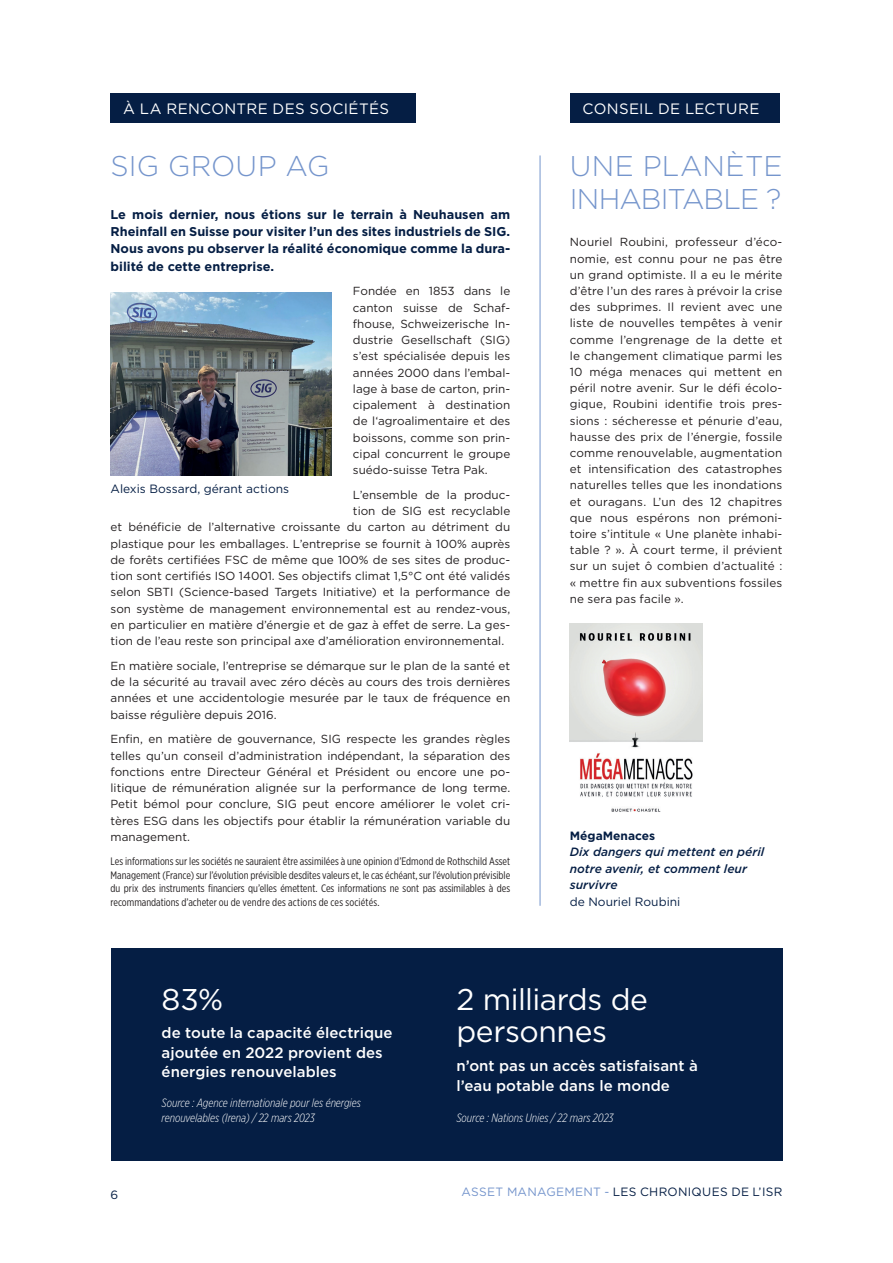
<style>
.page{position:relative;width:893px;height:1263px;background:#fff}
.page>*{position:absolute;margin:0;border:0;box-sizing:border-box;transform-origin:0 0}
.t1{font:30px/32.4px "Gotham";letter-spacing:-.015em;color:#fff}
.t2{font:300 28.5px/33px "Gotham";letter-spacing:-.005em;color:#7595cc}
.t3{font:500 15px/19.8px "Gotham";letter-spacing:.005em;color:#fff}
.t4{font:15px "Gotham";letter-spacing:.025em;color:#fff}
.t5{font:700 12.75px/17.2px "Gotham";color:#051e44;text-align:justify}
.t6{font:italic 300 12px/14.7px "Gotham X Narrow";color:#fff}
.t7{font:italic 500 12px/16.5px "Gotham";color:#051e44}
.t8{font:12px "Gotham";color:#051e44}
.t9{font:12px "Gotham";letter-spacing:.025em;color:#051e44}
.t10{font:700 12px "Gotham";color:#051e44}
.t11{font:11.7px/16.2px "Gotham";color:#231f20;text-align:justify}
.t12{font:10.8px/13.5px "Gotham X Narrow";letter-spacing:.005em;color:#231f20;text-align:justify}
.s1{color:#7595cc}
</style>
<div class="page">
<div style="left:111px;top:94px;width:305px;height:29px;background:#051e44"></div>
<div style="left:570px;top:94px;width:210px;height:29px;background:#051e44"></div>
<hr style="left:540px;top:155px;width:1px;height:751px;background:#7595cc">
<div style="left:111px;top:948px;width:671px;height:213px;background:#051e44"></div>
<img style="left:570px;top:624px;width:132px;height:188px">
<img style="left:111px;top:292px;width:221px;height:183px">
<p class="t4" style="left:123px;top:99px;width:267px">À LA RENCONTRE DES SOCIÉTÉS</p>
<p class="t4" style="left:583px;top:99px;width:178px">CONSEIL DE LECTURE</p>
<h2 class="t2" style="left:570px;top:149px;width:214px">UNE PLANÈTE<br>INHABITABLE ?</h2>
<p class="t11" style="left:570px;top:234px;width:214px">Nouriel Roubini, professeur d’éco&shy;nomie, est connu pour ne pas être un grand optimiste. Il a eu le mérite d’être l’un des rares à prévoir la crise des subprimes. Il revient avec une liste de nouvelles tempêtes à venir comme l’engrenage de la dette et le changement climatique parmi les 10 méga menaces qui mettent en péril notre avenir. Sur le défi écolo&shy;gique, Roubini identifie trois pres&shy;sions : sécheresse et pénurie d’eau, hausse des prix de l’énergie, fossile comme renouvelable, augmentation et intensification des catastrophes naturelles telles que les inondations et ouragans. L’un des 12 chapitres que nous espérons non prémoni&shy;toire s’intitule « Une planète inhabi&shy;table ? ». À court terme, il prévient sur un sujet ô combien d’actualité : « mettre fin aux subventions fossiles ne sera pas facile ».</p>
<h2 class="t2" style="left:111px;top:149px;width:220px">SIG GROUP AG</h2>
<p class="t5" style="left:111px;top:205px;width:401px">Le mois dernier, nous étions sur le terrain à Neuhausen am Rheinfall en Suisse pour visiter l’un des sites industriels de SIG.<br>Nous avons pu observer la réalité économique comme la dura&shy;bilité de cette entreprise.</p>
<p class="t11" style="left:353px;top:283px;width:159px">Fondée en 1853 dans le canton suisse de Schaf&shy;fhouse, Schweizerische In&shy;dustrie Gesellschaft (SIG) s’est spécialisée depuis les années 2000 dans l’embal&shy;lage à base de carton, prin&shy;cipalement à destination de l‘agroalimentaire et des boissons, comme son prin&shy;cipal concurrent le groupe suédo-suisse Tetra Pak.</p>
<p class="t11" style="left:353px;top:486px;width:159px">L’ensemble de la produc-</p>
<p class="t11" style="left:353px;top:503px;width:159px">tion de SIG est recyclable</p>
<p class="t11" style="left:111px;top:519px;width:401px">et bénéficie de l’alternative croissante du carton au détriment du</p>
<p class="t11" style="left:111px;top:535px;width:401px">plastique pour les emballages. L’entreprise se fournit à 100% auprès</p>
<p class="t11" style="left:111px;top:551px;width:401px">de forêts certifiées FSC de même que 100% de ses sites de produc-</p>
<p class="t11" style="left:111px;top:568px;width:401px">tion sont certifiés ISO 14001. Ses objectifs climat 1,5°C ont été validés</p>
<p class="t11" style="left:111px;top:584px;width:401px">selon SBTI (Science-based Targets Initiative) et la performance de</p>
<p class="t11" style="left:111px;top:600px;width:401px">son système de management environnemental est au rendez-vous,</p>
<p class="t11" style="left:111px;top:616px;width:401px">en particulier en matière d’énergie et de gaz à effet de serre. La ges-</p>
<p class="t11" style="left:111px;top:633px;width:395px">tion de l’eau reste son principal axe d’amélioration environnemental.</p>
<p class="t11" style="left:111px;top:657px;width:401px">En matière sociale, l’entreprise se démarque sur le plan de la santé et de la sécurité au travail avec zéro décès au cours des trois dernières années et une accidentologie mesurée par le taux de fréquence en baisse régulière depuis 2016.</p>
<p class="t11" style="left:111px;top:731px;width:401px">Enfin, en matière de gouvernance, SIG respecte les grandes règles telles qu’un conseil d’administration indépendant, la séparation des fonctions entre Directeur Général et Président ou encore une po&shy;litique de rémunération alignée sur la performance de long terme.<br>Petit bémol pour conclure, SIG peut encore améliorer le volet cri&shy;tères ESG dans les objectifs pour établir la rémunération variable du management.</p>
<p class="t12" style="left:111px;top:854px;width:401px">Les informations sur les sociétés ne sauraient être assimilées à une opinion d’Edmond de Rothschild Asset Management (France) sur l’évolution prévisible desdites valeurs et, le cas échéant, sur l’évolution prévisible du prix des instruments financiers qu’elles émettent. Ces informations ne sont pas assimilables à des recommandations d’acheter ou de vendre des actions de ces sociétés.</p>
<p class="t8" style="left:111px;top:481px;width:180px">Alexis Bossard, gérant actions</p>
<p class="t10" style="left:570px;top:827px;width:87px">MégaMenaces</p>
<p class="t7" style="left:570px;top:844px;width:196px">Dix dangers qui mettent en péril notre avenir, et comment leur survivre</p>
<p class="t8" style="left:570px;top:894px;width:112px">de Nouriel Roubini</p>
<h1 class="t1" style="left:162px;top:982px;width:63px">83%</h1>
<p class="t3" style="left:162px;top:1022px;width:233px">de toute la capacité électrique ajoutée en 2022 provient des énergies renouvelables</p>
<p class="t6" style="left:162px;top:1095px;width:201px">Source : Agence internationale pour les énergies renouvelables (Irena) / 22 mars 2023</p>
<h1 class="t1" style="left:456px;top:982px;width:193px">2 milliards de personnes</h1>
<p class="t3" style="left:456px;top:1055px;width:243px;line-height:20.4px">n’ont pas un accès satisfaisant à l’eau potable dans le monde</p>
<p class="t6" style="left:456px;top:1110px;width:159px">Source : Nations Unies / 22 mars 2023</p>
<p class="t8" style="left:111px;top:1187px;width:9px">6</p>
<p class="t9" style="left:461px;top:1184px;width:322px"><span class="s1">ASSET MANAGEMENT -</span> LES CHRONIQUES DE L’ISR</p>
</div>
